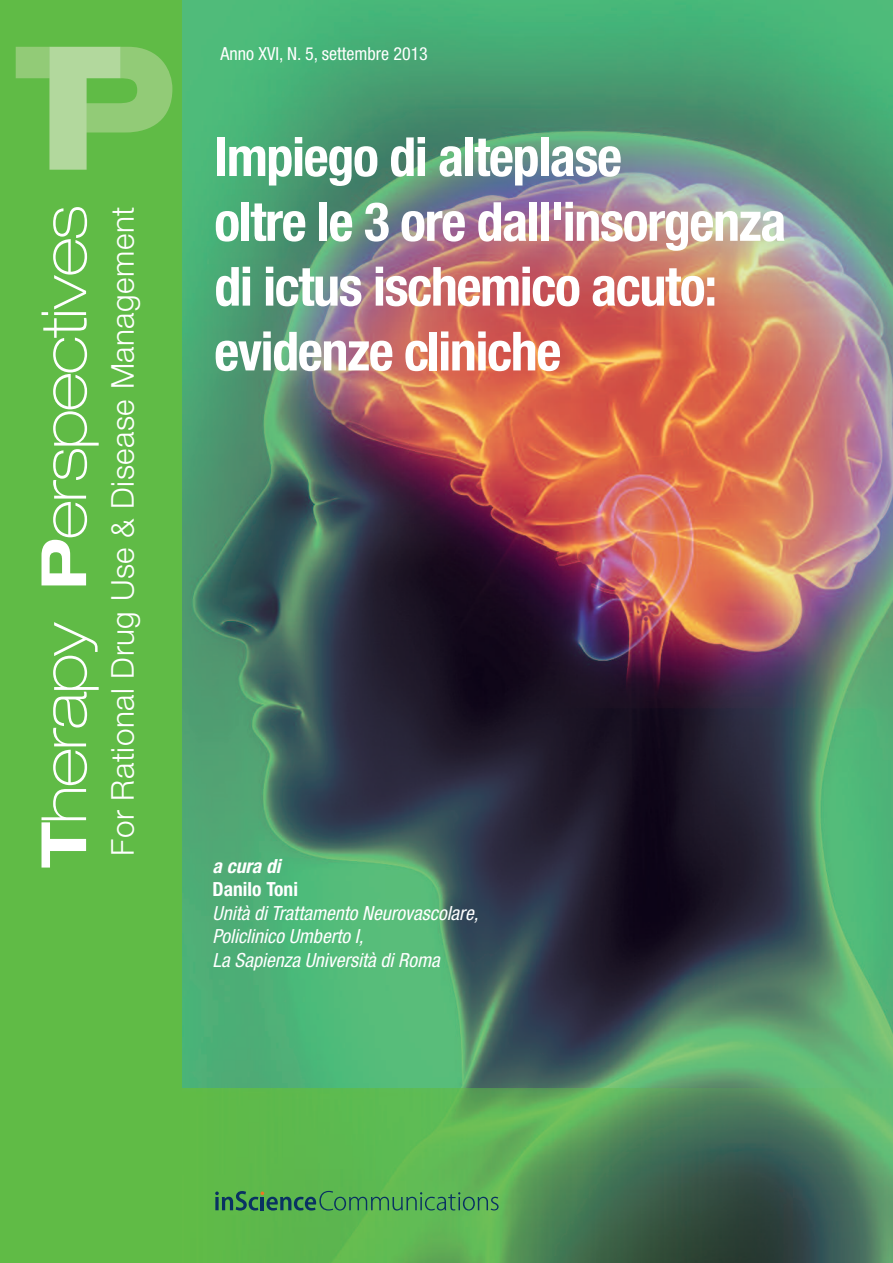
<style>
.page{position:relative;width:893px;height:1263px;background:#fff}
.page>*{position:absolute;margin:0;border:0;box-sizing:border-box;transform-origin:0 0}
.t1{font:100 expanded 62.4px "Helvetica Neue LT Std";letter-spacing:-.02em;color:#fff}
.t2{font:700 condensed 54px/64.8px "Helvetica Neue LT Std";letter-spacing:-.025em;color:#fff}
.t3{font:300 31.5px "Helvetica Neue";letter-spacing:.015em;color:#fff}
.t4{font:italic condensed 19.5px/23.4px "Helvetica Neue LT Std";color:#fff}
.t5{font:700 condensed 19.5px "Helvetica Neue LT Std";color:#fff}
.t6{font:italic 700 condensed 19.5px "Helvetica Neue LT Std";color:#fff}
.t7{font:condensed 18px "Helvetica Neue LT Std";color:#fff}
.s1{font-weight:700}
</style>
<div class="page">
<img style="left:181px;top:0;width:712px;height:1263px">
<div style="left:0;top:0;width:181px;height:1263px;background:#60bb46"></div>
<svg style="left:16px;top:47px;width:156px;height:123px"></svg>
<svg style="left:215px;top:1191px;width:284px;height:19px"></svg>
<p class="t1" style="left:42px;top:867px;width:663px;rotate:-90deg"><span class="s1">T</span>herapy <span class="s1">P</span>erspectives</p>
<p class="t3" style="left:103px;top:856px;width:650px;rotate:-90deg">For Rational Drug Use &amp; Disease Management</p>
<p class="t7" style="left:221px;top:47px;width:209px">Anno XVI, N. 5, settembre 2013</p>
<p class="t2" style="left:214px;top:129px;width:574px">Impiego di alteplase<br>oltre le 3 ore dall'insorgenza di ictus ischemico acuto: evidenze cliniche</p>
<p class="t6" style="left:213px;top:859px;width:69px">a cura di</p>
<p class="t5" style="left:213px;top:882px;width:87px">Danilo Toni</p>
<p class="t4" style="left:213px;top:903px;width:267px">Unità di Trattamento Neurovascolare,<br>Policlinico Umberto I,<br>La Sapienza Università di Roma</p>
</div>
